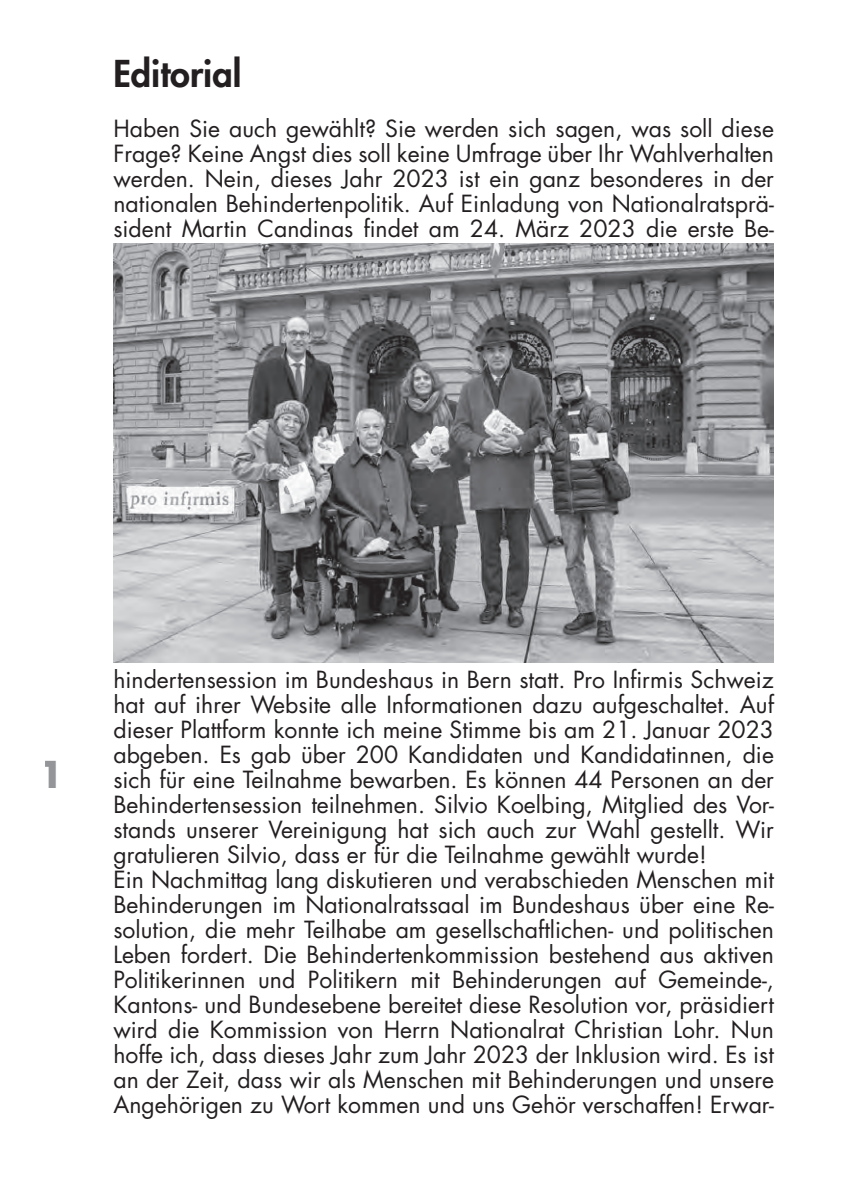
<style>
.page{position:relative;width:842px;height:1191px;background:#fff}
.page>*{position:absolute;margin:0;border:0;box-sizing:border-box;transform-origin:0 0}
.t1{font:800 36px "Futura";color:#231f20}
.t2{font:700 36px "Futura";color:#939598}
.t3{font:23px/25px "Futura";color:#231f20;text-align:justify}
</style>
<div class="page">
<img style="left:113px;top:244px;width:661px;height:418px">
<h1 class="t1" style="left:113px;top:50px;width:129px">Editorial</h1>
<p class="t3" style="left:113px;top:117px;width:662px">Haben Sie auch gewählt? Sie werden sich sagen, was soll diese Frage? Keine Angst dies soll keine Umfrage über Ihr Wahlverhalten werden. Nein, dieses Jahr 2023 ist ein ganz besonderes in der nationalen Behindertenpolitik. Auf Einladung von Nationalratsprä&shy;sident Martin Candinas findet am 24. März 2023 die erste Be-</p>
<h1 class="t2" style="left:40px;top:750px;width:26px">1</h1>
<p class="t3" style="left:113px;top:667px;width:662px;text-align:left">hindertensession im Bundeshaus in Bern statt. Pro Infirmis Schweiz hat auf ihrer Website alle Informationen dazu aufgeschaltet. Auf dieser Plattform konnte ich meine Stimme bis am 21. Januar 2023 abgeben. Es gab über 200 Kandidaten und Kandidatinnen, die sich für eine Teilnahme bewarben. Es können 44 Personen an der Behindertensession teilnehmen. Silvio Koelbing, Mitglied des Vor&shy;stands unserer Vereinigung hat sich auch zur Wahl gestellt. Wir gratulieren Silvio, dass er für die Teilnahme gewählt wurde!<br>Ein Nachmittag lang diskutieren und verabschieden Menschen mit Behinderungen im Nationalratssaal im Bundeshaus über eine Re&shy;solution, die mehr Teilhabe am gesellschaftlichen- und politischen Leben fordert. Die Behindertenkommission bestehend aus aktiven Politikerinnen und Politikern mit Behinderungen auf Gemeinde-, Kantons- und Bundesebene bereitet diese Resolution vor, präsidiert wird die Kommission von Herrn Nationalrat Christian Lohr. Nun hoffe ich, dass dieses Jahr zum Jahr 2023 der Inklusion wird. Es ist an der Zeit, dass wir als Menschen mit Behinderungen und unsere Angehörigen zu Wort kommen und uns Gehör verschaffen! Erwar-</p>
</div>
